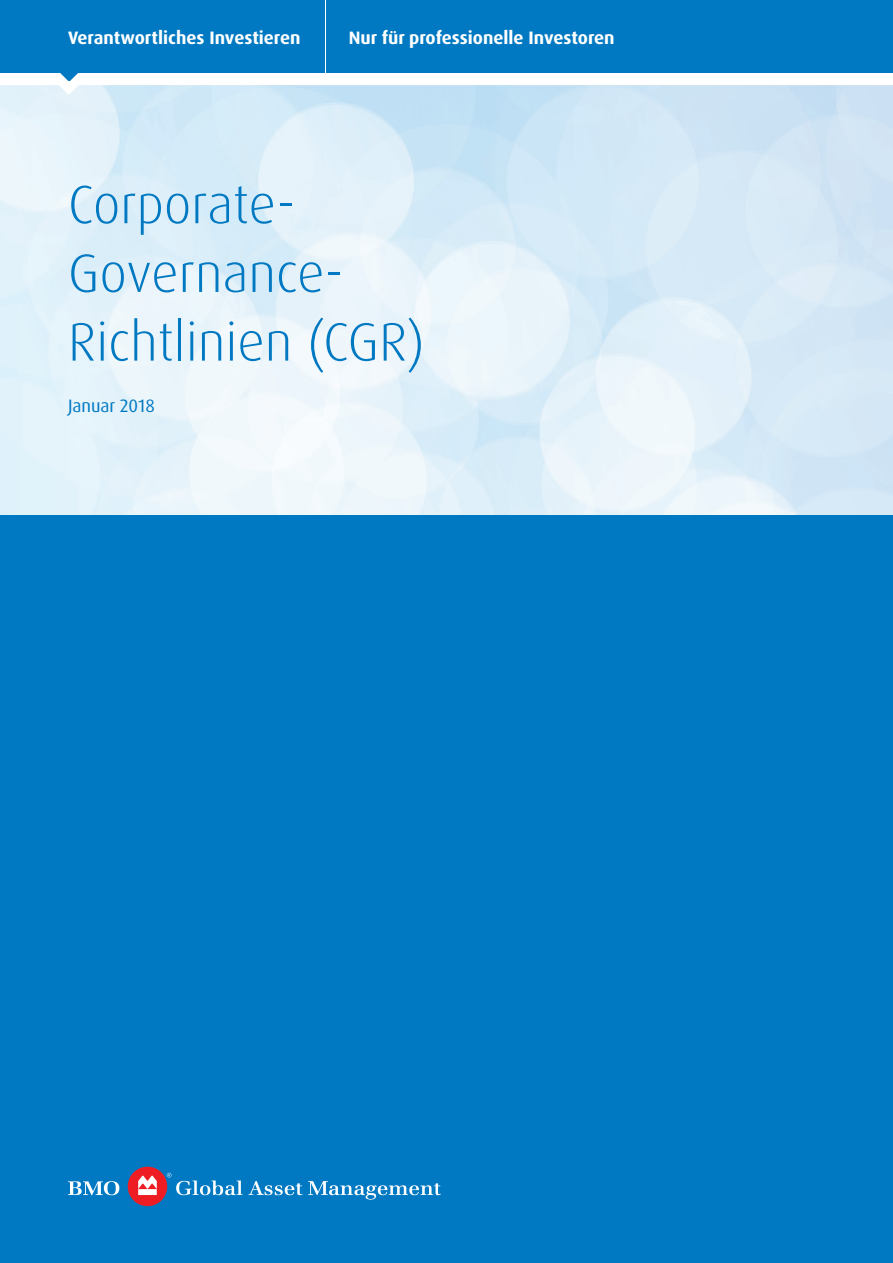
<style>
.page{position:relative;width:893px;height:1263px;background:#fff}
.page>*{position:absolute;margin:0;border:0;box-sizing:border-box;transform-origin:0 0}
.t1{font:300 54px/68.7px "Dax Pro";color:#0079c2}
.t2{font:700 18px "Dax Pro";color:#fff}
.t3{font:18px "Dax Pro";color:#0079c2}
</style>
<div class="page">
<div style="left:0;top:0;width:893px;height:73px;background:#0079c2"></div>
<div style="left:0;top:515px;width:893px;height:748px;background:#0079c2"></div>
<svg style="left:60px;top:73px;width:18px;height:8px"></svg>
<svg style="left:68px;top:1181px;width:51px;height:14px"></svg>
<div style="left:128px;top:1167px;width:39px;height:39px;background:#ee1d23;border-radius:50%"></div>
<svg style="left:138px;top:1175px;width:19px;height:20px"></svg>
<svg style="left:167px;top:1173px;width:274px;height:27px"></svg>
<hr style="left:325px;top:0;width:1px;height:77px;background:#fff">
<p class="t2" style="left:68px;top:27px;width:234px">Verantwortliches Investieren</p>
<p class="t2" style="left:349px;top:27px;width:267px">Nur für professionelle Investoren</p>
<h1 class="t1" style="left:68px;top:170px;width:358px">Corporate-<br>Governance-<br>Richtlinien (CGR)</h1>
<p class="t3" style="left:68px;top:394px;width:88px">Januar 2018</p>
</div>
